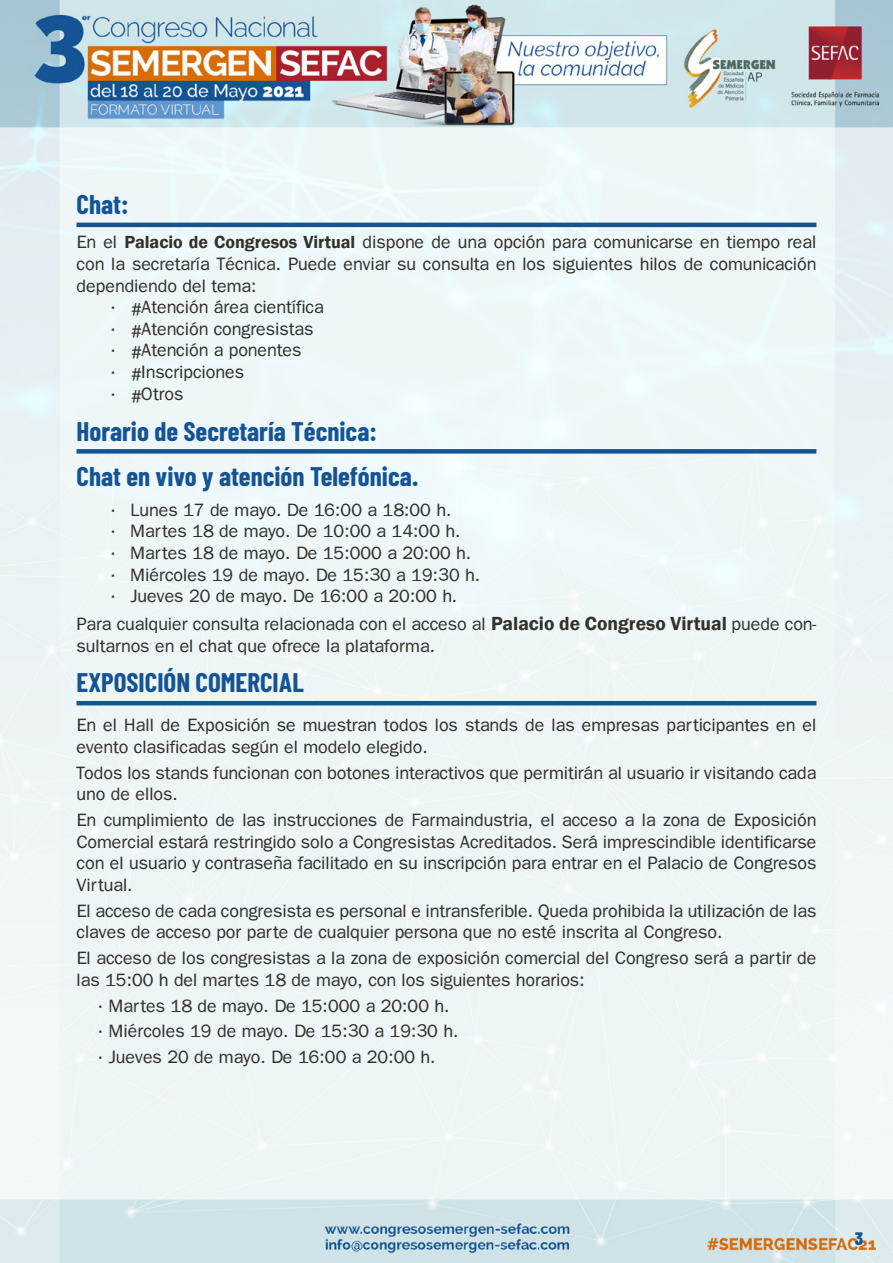
<style>
.page{position:relative;width:893px;height:1263px;background:#fff}
.page>*{position:absolute;margin:0;border:0;box-sizing:border-box;transform-origin:0 0}
.t1{font:700 27px/45.2px "Barlow Condensed";color:#145494}
.t2{font:18px/21.6px "Franklin Gothic";color:#32322a}
.t3{font:800 18px "Barlow Condensed";color:#145494}
.s1{font-weight:600}
.s2{font-weight:600;font-size:19.5px}
</style>
<div class="page">
<img style="left:0;top:0;width:893px;height:1263px">
<hr style="left:77px;top:223px;width:739px;height:4px;background:#145494">
<div style="left:77px;top:449px;width:739px;height:5px;background:#145494"></div>
<hr style="left:77px;top:701px;width:739px;height:4px;background:#145494">
<h1 class="t1" style="left:77px;top:181px;width:53px">Chat:</h1>
<p class="t2" style="left:77px;top:231px;width:741px;text-align:justify">En el <span class="s1">Palacio de Congresos Virtual</span> dispone de una opción para comunicarse en tiempo real con la secretaría Técnica. Puede enviar su consulta en los siguientes hilos de comunicación dependiendo del tema:</p>
<p class="t2" style="left:111px;top:296px;width:215px">• #Atención área científica</p>
<p class="t2" style="left:111px;top:318px;width:204px">• #Atención congresistas</p>
<p class="t2" style="left:111px;top:339px;width:192px">• #Atención a ponentes</p>
<p class="t2" style="left:111px;top:361px;width:135px">• #Inscripciones</p>
<p class="t2" style="left:111px;top:382px;width:74px">• #Otros</p>
<h1 class="t1" style="left:77px;top:408px;width:344px">Horario de Secretaría Técnica:<br>Chat en vivo y atención Telefónica.</h1>
<p class="t2" style="left:111px;top:499px;width:342px">• Lunes 17 de mayo. De 16:00 a 18:00 h.</p>
<p class="t2" style="left:111px;top:520px;width:351px">• Martes 18 de mayo. De 10:00 a 14:00 h.</p>
<p class="t2" style="left:111px;top:542px;width:362px">• Martes 18 de mayo. De 15:000 a 20:00 h.</p>
<p class="t2" style="left:111px;top:563px;width:371px">• Miércoles 19 de mayo. De 15:30 a 19:30 h.</p>
<p class="t2" style="left:77px;top:582px;width:741px;line-height:27.6px;text-indent:34px">• Jueves 20 de mayo. De 16:00 a 20:00 h.<br>Para cualquier consulta relacionada con el acceso al <span class="s2">Palacio de Congreso Virtual</span> puede con-</p>
<p class="t2" style="left:77px;top:634px;width:360px">sultarnos en el chat que ofrece la plataforma.</p>
<h1 class="t1" style="left:77px;top:660px;width:229px">EXPOSICIÓN COMERCIAL</h1>
<p class="t2" style="left:77px;top:714px;width:741px">En el Hall de Exposición se muestran todos los stands de las empresas participantes en el evento clasificadas según el modelo elegido.</p>
<p class="t2" style="left:77px;top:761px;width:741px">Todos los stands funcionan con botones interactivos que permitirán al usuario ir visitando cada uno de ellos.</p>
<p class="t2" style="left:77px;top:809px;width:741px;text-align:justify">En cumplimiento de las instrucciones de Farmaindustria, el acceso a la zona de Exposición Comercial estará restringido solo a Congresistas Acreditados. Será imprescindible identificarse con el usuario y contraseña facilitado en su inscripción para entrar en el Palacio de Congresos Virtual.</p>
<p class="t2" style="left:77px;top:899px;width:741px">El acceso de cada congresista es personal e intransferible. Queda prohibida la utilización de las claves de acceso por parte de cualquier persona que no esté inscrita al Congreso.</p>
<p class="t2" style="left:77px;top:947px;width:741px">El acceso de los congresistas a la zona de exposición comercial del Congreso será a partir de las 15:00 h del martes 18 de mayo, con los siguientes horarios:</p>
<p class="t2" style="left:98px;top:994px;width:353px">• Martes 18 de mayo. De 15:000 a 20:00 h.</p>
<p class="t2" style="left:98px;top:1020px;width:362px">• Miércoles 19 de mayo. De 15:30 a 19:30 h.</p>
<p class="t2" style="left:98px;top:1046px;width:339px">• Jueves 20 de mayo. De 16:00 a 20:00 h.</p>
<p class="t3" style="left:855px;top:1228px;width:10px">3</p>
</div>
